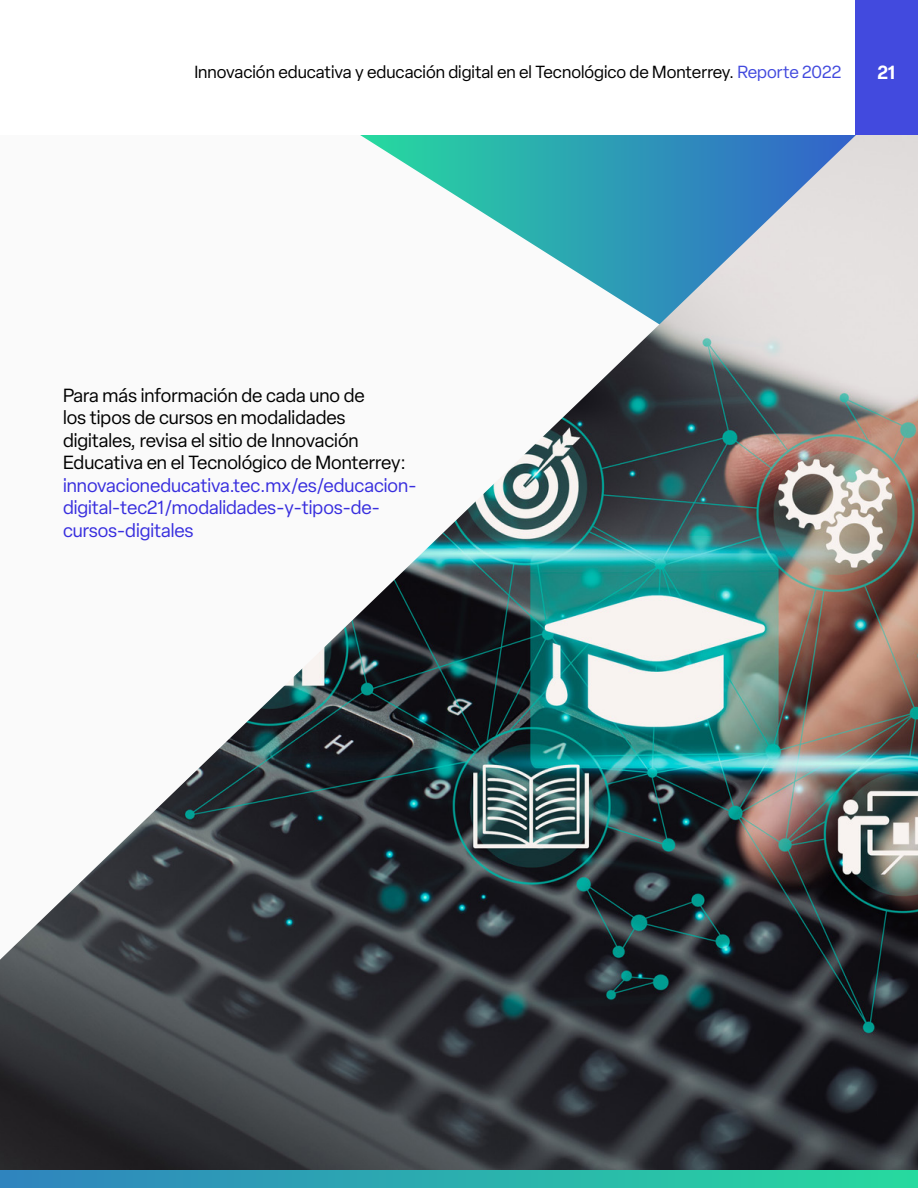
<style>
.page{position:relative;width:918px;height:1188px;background:#fff}
.page>*{position:absolute;margin:0;border:0;box-sizing:border-box;transform-origin:0 0}
.t1{font:18.75px/22.5px "Elza";color:#000}
.t2{font:18.75px/22.5px "Elza";color:#382ede}
.t3{font:600 18.75px "Elza";color:#fff}
.t4{font:17.25px "Elza";color:#000}
.s1{color:#424ade}
</style>
<div class="page">
<div style="left:855px;top:0;width:63px;height:135px;background:#424ade"></div>
<img style="left:0;top:135px;width:918px;height:1035px">
<div style="left:0;top:1170px;width:918px;height:18px;background:linear-gradient(to right,#2f84be,#26da9f)"></div>
<p class="t4" style="left:194px;top:61px;width:649px">Innovación educativa y educación digital en el Tecnológico de Monterrey. <span class="s1">Reporte 2022</span></p>
<p class="t3" style="left:878px;top:59px;width:19px">21</p>
<p class="t1" style="left:63px;top:384px;width:345px">Para más información de cada uno de<br>los tipos de cursos en modalidades digitales, revisa el sitio de Innovación Educativa en el Tecnológico de Monterrey:</p>
<p class="t2" style="left:63px;top:474px;width:355px">innovacioneducativa.tec.mx/es/educacion&shy;digital-tec21/modalidades-y-tipos-de&shy;cursos-digitales</p>
</div>
